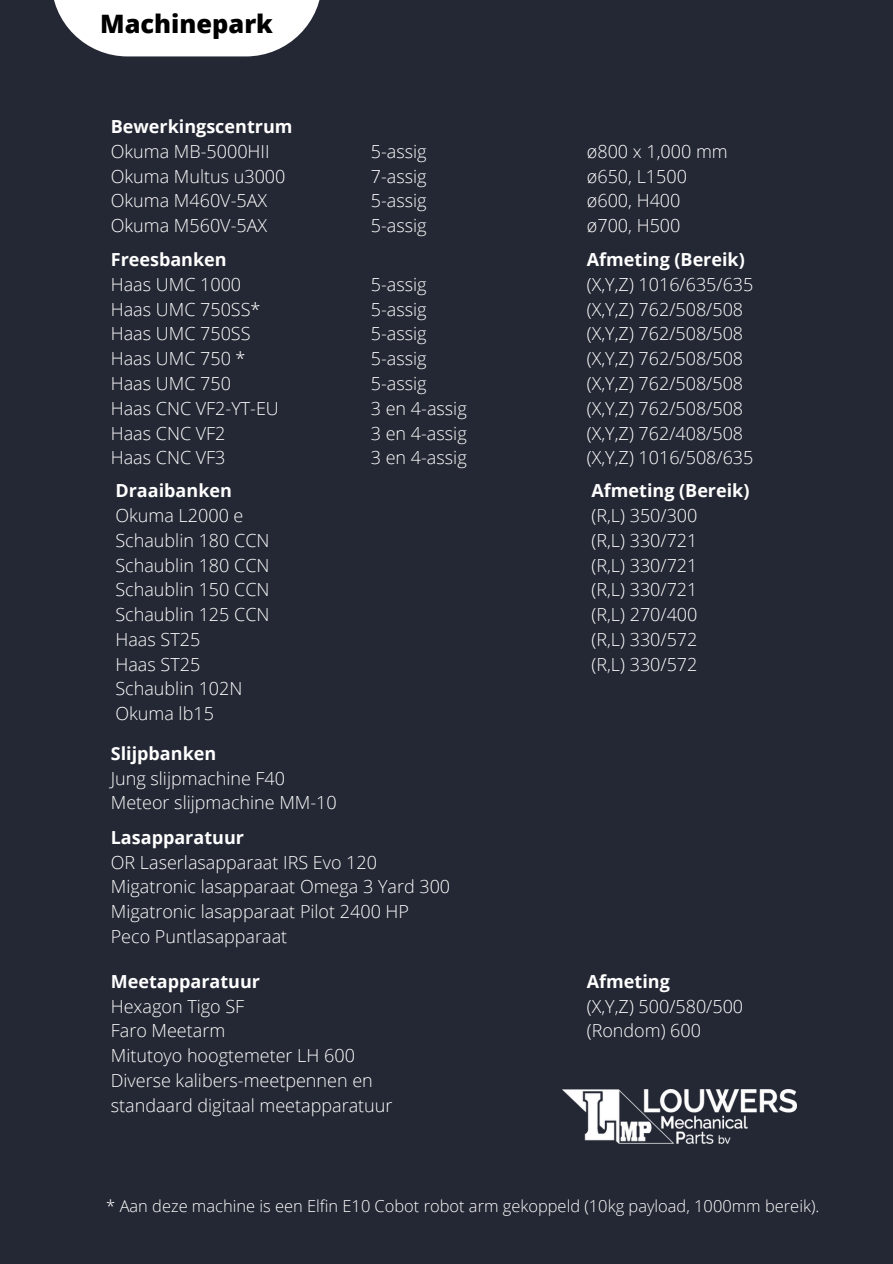
<style>
.page{position:relative;width:893px;height:1264px;background:#fff}
.page>*{position:absolute;margin:0;border:0;box-sizing:border-box;transform-origin:0 0}
.t1{font:800 25.35px "Open Sans";color:#000}
.t2{font:300 18px "Open Sans";color:#fff}
.t3{font:700 18px "Open Sans";color:#fff}
.t4{font:300 16.5px "Open Sans";color:#fff}
</style>
<div class="page">
<div style="left:0;top:0;width:892px;height:1263px;background:#242834"></div>
<svg style="left:54px;top:0;width:266px;height:56px;background:#dfe0e1"></svg>
<img style="left:562px;top:1089px;width:234px;height:54px">
<p class="t1" style="left:100px;top:6px;width:174px">Machinepark</p>
<p class="t3" style="left:111px;top:114px;width:183px">Bewerkingscentrum</p>
<p class="t2" style="left:111px;top:139px;width:160px">Okuma MB-5000HII</p>
<p class="t2" style="left:111px;top:163px;width:176px">Okuma Multus u3000</p>
<p class="t2" style="left:111px;top:188px;width:158px">Okuma M460V-5AX</p>
<p class="t2" style="left:111px;top:213px;width:158px">Okuma M560V-5AX</p>
<p class="t3" style="left:111px;top:247px;width:117px">Freesbanken</p>
<p class="t2" style="left:111px;top:272px;width:132px">Haas UMC 1000</p>
<p class="t2" style="left:111px;top:296px;width:151px">Haas UMC 750SS*</p>
<p class="t2" style="left:111px;top:321px;width:141px">Haas UMC 750SS</p>
<p class="t2" style="left:111px;top:346px;width:136px">Haas UMC 750 *</p>
<p class="t2" style="left:111px;top:371px;width:122px">Haas UMC 750</p>
<p class="t2" style="left:111px;top:395px;width:169px">Haas CNC VF2-YT-EU</p>
<p class="t2" style="left:111px;top:420px;width:116px">Haas CNC VF2</p>
<p class="t2" style="left:111px;top:445px;width:116px">Haas CNC VF3</p>
<p class="t3" style="left:115px;top:478px;width:118px">Draaibanken</p>
<p class="t2" style="left:115px;top:503px;width:129px">Okuma L2000 e</p>
<p class="t2" style="left:115px;top:527px;width:155px">Schaublin 180 CCN</p>
<p class="t2" style="left:115px;top:552px;width:155px">Schaublin 180 CCN</p>
<p class="t2" style="left:115px;top:577px;width:155px">Schaublin 150 CCN</p>
<p class="t2" style="left:115px;top:602px;width:155px">Schaublin 125 CCN</p>
<p class="t2" style="left:115px;top:626px;width:86px">Haas ST25</p>
<p class="t2" style="left:115px;top:651px;width:86px">Haas ST25</p>
<p class="t2" style="left:115px;top:676px;width:128px">Schaublin 102N</p>
<p class="t2" style="left:115px;top:701px;width:100px">Okuma lb15</p>
<p class="t2" style="left:371px;top:139px;width:57px">5-assig</p>
<p class="t2" style="left:371px;top:163px;width:57px">7-assig</p>
<p class="t2" style="left:371px;top:188px;width:57px">5-assig</p>
<p class="t2" style="left:371px;top:213px;width:57px">5-assig</p>
<p class="t2" style="left:371px;top:272px;width:57px">5-assig</p>
<p class="t2" style="left:371px;top:296px;width:57px">5-assig</p>
<p class="t2" style="left:371px;top:321px;width:57px">5-assig</p>
<p class="t2" style="left:371px;top:346px;width:57px">5-assig</p>
<p class="t2" style="left:371px;top:371px;width:57px">5-assig</p>
<p class="t2" style="left:371px;top:395px;width:97px">3 en 4-assig</p>
<p class="t2" style="left:371px;top:420px;width:97px">3 en 4-assig</p>
<p class="t2" style="left:371px;top:445px;width:97px">3 en 4-assig</p>
<p class="t3" style="left:111px;top:740px;width:107px">Slijpbanken</p>
<p class="t2" style="left:111px;top:765px;width:176px">Jung slijpmachine F40</p>
<p class="t2" style="left:111px;top:790px;width:227px">Meteor slijpmachine MM-10</p>
<p class="t3" style="left:111px;top:824px;width:135px">Lasapparatuur</p>
<p class="t2" style="left:111px;top:849px;width:268px">OR Laserlasapparaat IRS Evo 120</p>
<p class="t2" style="left:111px;top:874px;width:341px">Migatronic lasapparaat Omega 3 Yard 300</p>
<p class="t2" style="left:111px;top:898px;width:300px">Migatronic lasapparaat Pilot 2400 HP</p>
<p class="t2" style="left:111px;top:923px;width:178px">Peco Puntlasapparaat</p>
<p class="t3" style="left:111px;top:968px;width:151px">Meetapparatuur</p>
<p class="t2" style="left:111px;top:993px;width:135px">Hexagon Tigo SF</p>
<p class="t2" style="left:111px;top:1018px;width:116px">Faro Meetarm</p>
<p class="t2" style="left:111px;top:1042px;width:246px">Mitutoyo hoogtemeter LH 600</p>
<p class="t2" style="left:111px;top:1067px;width:263px">Diverse kalibers-meetpennen en</p>
<p class="t2" style="left:111px;top:1092px;width:283px">standaard digitaal meetapparatuur</p>
<p class="t2" style="left:586px;top:139px;width:142px">ø800 x 1,000 mm</p>
<p class="t2" style="left:586px;top:163px;width:102px">ø650, L1500</p>
<p class="t2" style="left:586px;top:188px;width:95px">ø600, H400</p>
<p class="t2" style="left:586px;top:213px;width:95px">ø700, H500</p>
<p class="t3" style="left:586px;top:247px;width:159px">Afmeting (Bereik)</p>
<p class="t2" style="left:586px;top:272px;width:168px">(X,Y,Z) 1016/635/635</p>
<p class="t2" style="left:586px;top:296px;width:158px">(X,Y,Z) 762/508/508</p>
<p class="t2" style="left:586px;top:321px;width:158px">(X,Y,Z) 762/508/508</p>
<p class="t2" style="left:586px;top:346px;width:158px">(X,Y,Z) 762/508/508</p>
<p class="t2" style="left:586px;top:371px;width:158px">(X,Y,Z) 762/508/508</p>
<p class="t2" style="left:586px;top:395px;width:158px">(X,Y,Z) 762/508/508</p>
<p class="t2" style="left:586px;top:420px;width:158px">(X,Y,Z) 762/408/508</p>
<p class="t2" style="left:586px;top:445px;width:168px">(X,Y,Z) 1016/508/635</p>
<p class="t3" style="left:591px;top:478px;width:159px">Afmeting (Bereik)</p>
<p class="t2" style="left:591px;top:503px;width:107px">(R,L) 350/300</p>
<p class="t2" style="left:591px;top:527px;width:107px">(R,L) 330/721</p>
<p class="t2" style="left:591px;top:552px;width:107px">(R,L) 330/721</p>
<p class="t2" style="left:591px;top:577px;width:107px">(R,L) 330/721</p>
<p class="t2" style="left:591px;top:602px;width:107px">(R,L) 270/400</p>
<p class="t2" style="left:591px;top:626px;width:107px">(R,L) 330/572</p>
<p class="t2" style="left:591px;top:651px;width:107px">(R,L) 330/572</p>
<p class="t3" style="left:586px;top:968px;width:84px">Afmeting</p>
<p class="t2" style="left:586px;top:993px;width:158px">(X,Y,Z) 500/580/500</p>
<p class="t2" style="left:586px;top:1018px;width:116px">(Rondom) 600</p>
<p class="t4" style="left:106px;top:1194px;width:714px">* Aan deze machine is een Elfin E10 Cobot robot arm gekoppeld (10kg payload, 1000mm bereik).</p>
</div>
